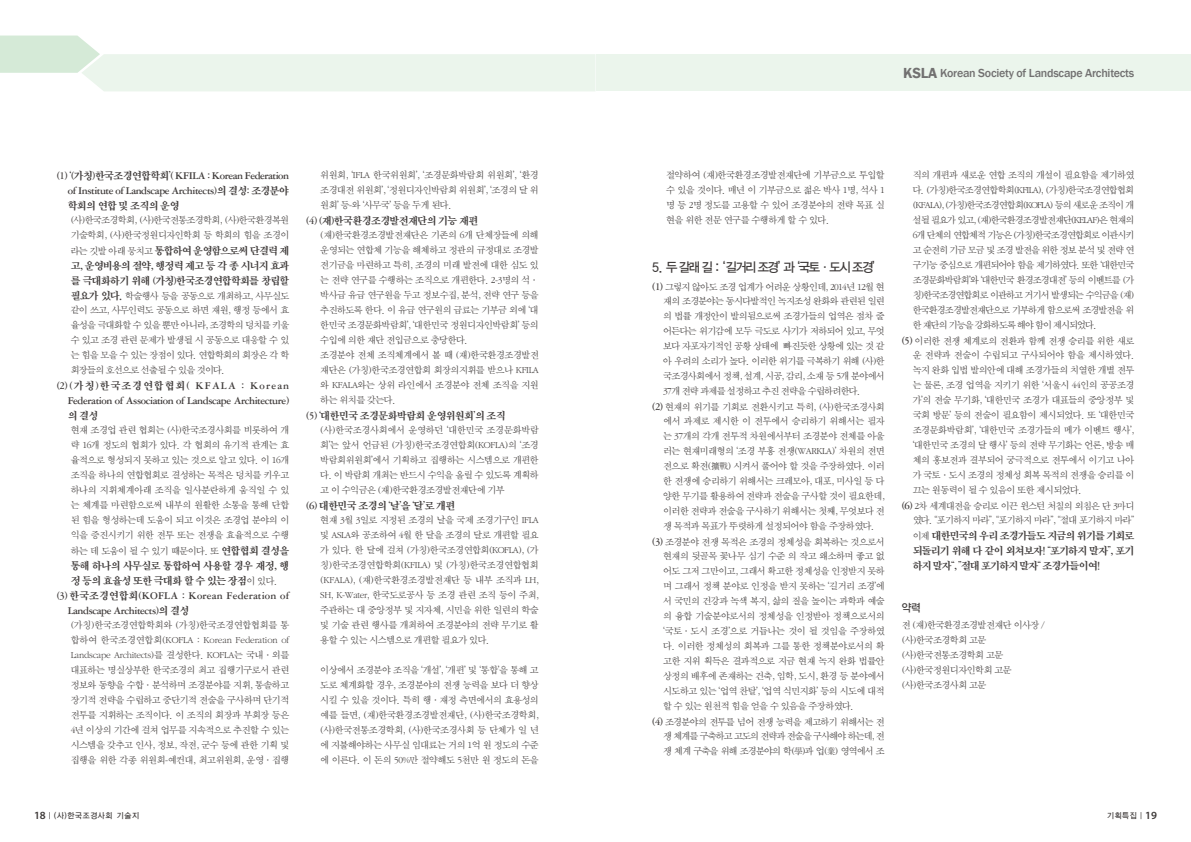
<style>
.page{position:relative;width:1191px;height:842px;background:#fff}
.page>*{position:absolute;margin:0;border:0;box-sizing:border-box;transform-origin:0 0}
.t1{font:13px "YDIYGO330";letter-spacing:-.12em;color:#3e3a39;scale:.95 1}
.t2{font:500 12px "Franklin Gothic";letter-spacing:-.02em;color:#727171}
.t3{font:11px/15px "Sand Km";letter-spacing:-.04em;color:#3e3a39;text-align:justify}
.t4{font:11px "Sand Km";letter-spacing:.01em;color:#3e3a39}
.t5{font:11px "YDIYGO330";color:#3e3a39;scale:.95 1}
.t6{font:10px/15px "Sand Sm";letter-spacing:-.04em;color:#3e3a39;text-align:justify}
.t7{font:10px/15px "Sand Sm";letter-spacing:-.08em;color:#3e3a39}
.t8{font:10px "Sand Sm";letter-spacing:-.06em;color:#3e3a39}
.t9{font:10px "Sand Sm";letter-spacing:-.065em;color:#3e3a39}
.t10{font:8px "YDIYGO130 KS Cpc EUC H";color:#3e3a39;scale:.95 1}
.s1{font-family:"Sand Sm";font-size:10px}
.s2{font-family:"Sand Km";font-size:11px}
.s3{font-weight:600;font-size:15px}
.s4{font-family:"Myriad Pro";font-weight:600;font-size:11px}
.s5{font-family:"YDIYGO110 KS Cpc EUC H"}
</style>
<div class="page">
<div style="left:595px;top:54px;width:596px;height:37px;background:#ebf5ec"></div>
<svg style="left:0;top:36px;width:595px;height:55px"></svg>
<p class="t3" style="left:68px;top:168px;width:223px;text-indent:-11px">(1) ‘(가칭)한국조경연합학회’( KFILA : Korean Federation of Institute of Landscape Architects)의 결성: 조경분야 학회의 연합 및 조직의 운영</p>
<p class="t6" style="left:71px;top:213px;width:220px">(사)한국조경학회, (사)한국전통조경학회, (사)한국환경복원 기술학회, (사)한국정원디자인학회 등 학회의 힘을 조경이</p>
<p class="t3" style="left:71px;top:243px;width:220px"><span class="s1">라는 깃발 아래 뭉치고</span> 통합하여 운영함으로써 단결력 제 고, 운영비용의 절약, 행정력 제고 등 각 종 시너지 효과 를 극대화하기 위해 (가칭)한국조경연합학회를 창립할</p>
<p class="t6" style="left:71px;top:288px;width:220px"><span class="s2">필요가 있다.</span> 학술행사 등을 공동으로 개최하고, 사무실도 같이 쓰고, 사무인력도 공동으로 하면 재원, 행정 등에서 효 율성을 극대화할 수 있을 뿐만 아니라, 조경학의 덩치를 키울 수 있고 조경 관련 문제가 발생될 시 공동으로 대응할 수 있 는 힘을 모을 수 있는 장점이 있다. 연합학회의 회장은 각 학 회장들의 호선으로 선출될 수 있을 것이다.</p>
<p class="t3" style="left:68px;top:378px;width:223px;text-indent:-11px">(2) (가칭)한국조경연합협회( KFALA : Korean Federation of Association of Landscape Architecture) 의 결성</p>
<p class="t6" style="left:71px;top:423px;width:220px">현재 조경업 관련 협회는 (사)한국조경사회를 비롯하여 개 략 16개 정도의 협회가 있다. 각 협회의 유기적 관계는 효 율적으로 형성되지 못하고 있는 것으로 알고 있다. 이 16개 조직을 하나의 연합협회로 결성하는 목적은 덩치를 키우고 하나의 지휘체계아래 조직을 일사분란하게 움직일 수 있 는 체계를 마련함으로써 내부의 원활한 소통을 통해 단합 된 힘을 형성하는데 도움이 되고 이것은 조경업 분야의 이 익을 증진시키기 위한 전투 또는 전쟁을 효율적으로 수행 하는 데 도움이 될 수 있기 때문이다. 또 <span class="s2">연합협회 결성을</span></p>
<p class="t3" style="left:71px;top:558px;width:220px">통해 하나의 사무실로 통합하여 사용할 경우 재정, 행</p>
<p class="t3" style="left:71px;top:573px;width:208px">정 등의 효율성 또한 극대화 할 수 있는 장점<span class="s1">이 있다.</span></p>
<p class="t4" style="left:57px;top:590px;width:234px">(3) 한국조경연합회(KOFLA : Korean Federation of</p>
<p class="t3" style="left:68px;top:603px;width:123px">Landscape Architects)의 결성</p>
<p class="t6" style="left:71px;top:618px;width:220px">(가칭)한국조경연합학회와 (가칭)한국조경연합협회를 통 합하여 한국조경연합회(KOFLA : Korean Federation of Landscape Architects)를 결성한다. KOFLA는 국내·외를 대표하는 명실상부한 한국조경의 최고 집행기구로서 관련 정보와 동향을 수합·분석하며 조경분야를 지휘, 통솔하고 장기적 전략을 수립하고 중단기적 전술을 구사하며 단기적 전투를 지휘하는 조직이다. 이 조직의 회장과 부회장 등은 4년 이상의 기간에 걸쳐 업무를 지속적으로 추진할 수 있는 시스템을 갖추고 인사, 정보, 작전, 군수 등에 관한 기획 및 집행을 위한 각종 위원회-예컨대, 최고위원회, 운영·집행</p>
<p class="t6" style="left:320px;top:168px;width:220px">위원회, ‘IFLA 한국위원회’, ‘조경문화박람회 위원회’, ‘환경 조경대전 위원회’, ‘정원디자인박람회 위원회’, ‘조경의 달 위 원회’ 등-와 ‘사무국’ 등을 두게 된다.</p>
<p class="t3" style="left:306px;top:213px;width:173px">(4) (재)한국환경조경발전재단의 기능 재편</p>
<p class="t6" style="left:320px;top:228px;width:220px;text-align:left">(재)한국환경조경발전재단은 기존의 6개 단체장들에 의해 운영되는 연합체 기능을 해체하고 정관의 규정대로 조경발 전기금을 마련하고 특히, 조경의 미래 발전에 대한 심도 있 는 전략 연구를 수행하는 조직으로 개편한다. 2-3명의 석· 박사급 유급 연구원을 두고 정보수집, 분석, 전략 연구 등을 추진하도록 한다. 이 유급 연구원의 급료는 기부금 외에 ‘대 한민국 조경문화박람회’, ‘대한민국 정원디자인박람회’ 등의 수입에 의한 재단 전입금으로 충당한다.<br>조경분야 전체 조직체계에서 볼 때 (재)한국환경조경발전 재단은 (가칭)한국조경연합회 회장의지휘를 받으나 KFILA 와 KFALA와는 상위 라인에서 조경분야 전체 조직을 지원 하는 위치를 갖는다.</p>
<p class="t3" style="left:306px;top:408px;width:201px">(5) ‘대한민국 조경문화박람회 운영위원회’의 조직</p>
<p class="t6" style="left:320px;top:423px;width:220px">(사)한국조경사회에서 운영하던 ‘대한민국 조경문화박람 회’는 앞서 언급된 (가칭)한국조경연합회(KOFLA)의 ‘조경 박람회위원회’에서 기획하고 집행하는 시스템으로 개편한 다. 이 박람회 개최는 반드시 수익을 올릴 수 있도록 계획하 고 이 수익금은 (재)한국환경조경발전재단에 기부</p>
<p class="t3" style="left:306px;top:498px;width:150px">(6) 대한민국 조경의 ‘날’을 ‘달’로 개편</p>
<p class="t6" style="left:320px;top:513px;width:220px">현재 3월 3일로 지정된 조경의 날을 국제 조경기구인 IFLA 및 ASLA와 공조하여 4월 한 달을 조경의 달로 개편할 필요 가 있다. 한 달에 걸쳐 (가칭)한국조경연합회(KOFLA), (가 칭)한국조경연합학회(KFILA) 및 (가칭)한국조경연합협회 (KFALA), (재)한국환경조경발전재단 등 내부 조직과 LH, SH, K-Water, 한국도로공사 등 조경 관련 조직 등이 주최, 주관하는 대 중앙정부 및 지자체, 시민을 위한 일련의 학술 및 기술 관련 행사를 개최하여 조경분야의 전략 무기로 활 용할 수 있는 시스템으로 개편할 필요가 있다.</p>
<p class="t6" style="left:320px;top:663px;width:220px">이상에서 조경분야 조직을 ‘개설’, ‘개편’ 및 ‘통합’을 통해 고 도로 체계화할 경우, 조경분야의 전쟁 능력을 보다 더 향상 시킬 수 있을 것이다. 특히 행·재정 측면에서의 효용성의 예를 들면, (재)한국환경조경발전재단, (사)한국조경학회, (사)한국전통조경학회, (사)한국조경사회 등 단체가 일 년 에 지불해야하는 사무실 임대료는 거의 1억 원 정도의 수준 에 이른다. 이 돈의 50%만 절약해도 5천만 원 정도의 돈을</p>
<p class="t2" style="left:903px;top:65px;width:233px"><span class="s3">KSLA</span> Korean Society of Landscape Architects</p>
<p class="t6" style="left:666px;top:168px;width:220px">절약하여 (재)한국환경조경발전재단에 기부금으로 투입할 수 있을 것이다. 매년 이 기부금으로 젊은 박사 1명, 석사 1 명 등 2명 정도를 고용할 수 있어 조경분야의 전략 목표 실 현을 위한 전문 연구를 수행하게 할 수 있다.</p>
<p class="t1" style="left:652px;top:259px;width:246px">5. 두 갈래 길 :‘길거리 조경’과‘국토·도시 조경’</p>
<p class="t8" style="left:652px;top:282px;width:234px"><span class="s2">(1)</span> 그렇지 않아도 조경 업계가 어려운 상황인데, 2014년 12월 현</p>
<p class="t8" style="left:663px;top:296px;width:223px">재의 조경분야는 동시다발적인 녹지조성 완화와 관련된 일련</p>
<p class="t6" style="left:663px;top:309px;width:223px">의 법률 개정안이 발의됨으로써 조경가들의 업역은 점차 줄</p>
<p class="t8" style="left:663px;top:326px;width:223px">어든다는 위기감에 모두 극도로 사기가 저하되어 있고, 무엇</p>
<p class="t8" style="left:663px;top:341px;width:223px">보다 자포자기적인 공황 상태에 빠진듯한 상황에 있는 것 같</p>
<p class="t8" style="left:663px;top:356px;width:223px">아 우려의 소리가 높다. 이러한 위기를 극복하기 위해 (사)한</p>
<p class="t8" style="left:663px;top:371px;width:223px">국조경사회에서 정책, 설계, 시공, 감리, 소재 등 5개 분야에서</p>
<p class="t8" style="left:663px;top:386px;width:199px">37개 전략 과제를 설정하고 추진 전략을 수립하려한다.</p>
<p class="t6" style="left:652px;top:399px;width:234px"><span class="s2">(2)</span> 현재의 위기를 기회로 전환시키고 특히, (사)한국조경사회</p>
<p class="t6" style="left:663px;top:414px;width:223px">에서 과제로 제시한 이 전투에서 승리하기 위해서는 필자</p>
<p class="t6" style="left:663px;top:429px;width:223px">는 37개의 각개 전투적 차원에서부터 조경분야 전체를 아울</p>
<p class="t6" style="left:663px;top:444px;width:223px">러는 현재미래형의 ‘조경 부흥 전쟁(WARKLA)’ 차원의 전면</p>
<p class="t6" style="left:663px;top:459px;width:223px">전으로 확전(擴戰) 시켜서 풀어야 할 것을 주장하였다. 이러</p>
<p class="t6" style="left:663px;top:474px;width:223px">한 전쟁에 승리하기 위해서는 크레모아, 대포, 미사일 등 다</p>
<p class="t6" style="left:663px;top:489px;width:223px">양한 무기를 활용하여 전략과 전술을 구사할 것이 필요한데,</p>
<p class="t6" style="left:663px;top:504px;width:223px">이러한 전략과 전술을 구사하기 위해서는 첫째, 무엇보다 전</p>
<p class="t6" style="left:663px;top:519px;width:213px">쟁 목적과 목표가 뚜렷하게 설정되어야 함을 주장하였다.</p>
<p class="t6" style="left:652px;top:534px;width:234px"><span class="s2">(3)</span> 조경분야 전쟁 목적은 조경의 정체성을 회복하는 것으로서</p>
<p class="t6" style="left:663px;top:549px;width:223px">현재의 뒷골목 꽃나무 심기 수준 의 작고 왜소하며 좋고 없</p>
<p class="t6" style="left:663px;top:564px;width:223px">어도 그저 그만이고, 그래서 확고한 정체성을 인정받지 못하</p>
<p class="t6" style="left:663px;top:579px;width:223px">며 그래서 정책 분야로 인정을 받지 못하는 ‘길거리 조경’에</p>
<p class="t6" style="left:663px;top:594px;width:223px">서 국민의 건강과 녹색 복지, 삶의 질을 높이는 과학과 예술</p>
<p class="t6" style="left:663px;top:609px;width:223px">의 융합 기술분야로서의 정체성을 인정받아 정책으로서의</p>
<p class="t6" style="left:663px;top:624px;width:223px">‘국토·도시 조경’으로 거듭나는 것이 될 것임을 주장하였</p>
<p class="t6" style="left:663px;top:639px;width:223px">다. 이러한 정체성의 회복과 그를 통한 정책분야로서의 확</p>
<p class="t6" style="left:663px;top:654px;width:223px">고한 지위 획득은 결과적으로 지금 현재 녹지 완화 법률안</p>
<p class="t6" style="left:663px;top:669px;width:223px">상정의 배후에 존재하는 건축, 임학, 도시, 환경 등 분야에서</p>
<p class="t6" style="left:663px;top:684px;width:223px">시도하고 있는 ‘업역 찬탈’, ‘업역 식민지화’ 등의 시도에 대적</p>
<p class="t6" style="left:663px;top:699px;width:192px">할 수 있는 원천적 힘을 얻을 수 있음을 주장하였다.</p>
<p class="t8" style="left:652px;top:717px;width:234px"><span class="s2">(4)</span> 조경분야의 전투를 넘어 전쟁 능력을 제고하기 위해서는 전</p>
<p class="t7" style="left:663px;top:729px;width:223px">쟁 체계를 구축하고 고도의 전략과 전술을 구사해야 하는데, 전 쟁 체계 구축을 위해 조경분야의 학(學)과 업(業) 영역에서 조</p>
<p class="t6" style="left:912px;top:168px;width:223px">직의 개편과 새로운 연합 조직의 개설이 필요함을 제기하였</p>
<p class="t9" style="left:912px;top:185px;width:223px">다. (가칭)한국조경연합학회(KFILA), (가칭)한국조경연합협회</p>
<p class="t7" style="left:912px;top:198px;width:223px">(KFALA), (가칭)한국조경연합회(KOFLA) 등의 새로운 조직이 개</p>
<p class="t7" style="left:912px;top:213px;width:223px">설될 필요가 있고, (재)한국환경조경발전재단(KELAF)은 현재의</p>
<p class="t7" style="left:912px;top:228px;width:223px">6개 단체의 연합체적 기능은 (가칭)한국조경연합회로 이관시키</p>
<p class="t7" style="left:912px;top:243px;width:223px">고 순전히 기금 모금 및 조경 발전을 위한 정보 분석 및 전략 연</p>
<p class="t7" style="left:912px;top:258px;width:223px">구기능 중심으로 개편되어야 함을 제기하였다. 또한 ‘대한민국</p>
<p class="t7" style="left:912px;top:273px;width:223px">조경문화박람회’와 ‘대한민국 환경조경대전’ 등의 이벤트를 (가</p>
<p class="t7" style="left:912px;top:288px;width:223px">칭)한국조경연합회로 이관하고 거기서 발생되는 수익금을 (재)</p>
<p class="t7" style="left:912px;top:303px;width:223px">한국환경조경발전재단으로 기부하게 함으로써 조경발전을 위</p>
<p class="t7" style="left:912px;top:318px;width:185px">한 재단의 기능을 강화하도록 해야 함이 제시되었다.</p>
<p class="t6" style="left:901px;top:333px;width:234px"><span class="s2">(5)</span> 이러한 전쟁 체계로의 전환과 함께 전쟁 승리를 위한 새로</p>
<p class="t6" style="left:912px;top:348px;width:223px">운 전략과 전술이 수립되고 구사되어야 함을 제시하였다.</p>
<p class="t6" style="left:912px;top:363px;width:223px">녹지 완화 입법 발의안에 대해 조경가들의 치열한 개별 전투</p>
<p class="t6" style="left:912px;top:378px;width:223px">는 물론, 조경 업역을 지키기 위한 ‘서울시 44인의 공공조경</p>
<p class="t6" style="left:912px;top:393px;width:223px">가’의 전술 무기화, ‘대한민국 조경가 대표들의 중앙정부 및</p>
<p class="t6" style="left:912px;top:408px;width:223px">국회 방문’ 등의 전술이 필요함이 제시되었다. 또 ‘대한민국</p>
<p class="t6" style="left:912px;top:423px;width:223px">조경문화박람회’, ‘대한민국 조경가들의 메가 이벤트 행사’,</p>
<p class="t6" style="left:912px;top:438px;width:223px">‘대한민국 조경의 달 행사’ 등의 전략 무기화는 언론, 방송 매</p>
<p class="t6" style="left:912px;top:453px;width:223px">체의 홍보전과 결부되어 궁극적으로 전투에서 이기고 나아</p>
<p class="t6" style="left:912px;top:468px;width:223px">가 국토·도시 조경의 정체성 회복 목적의 전쟁을 승리를 이</p>
<p class="t6" style="left:912px;top:483px;width:171px">끄는 원동력이 될 수 있음이 또한 제시되었다.</p>
<p class="t8" style="left:901px;top:501px;width:234px"><span class="s2">(6)</span> 2차 세계대전을 승리로 이끈 윈스턴 처칠의 외침은 단 3마디</p>
<p class="t8" style="left:912px;top:515px;width:223px">였다. “포기하지 마라”, “포기하지 마라”, “절대 포기하지 마라”</p>
<p class="t3" style="left:912px;top:528px;width:223px"><span class="s1">이제</span> 대한민국의 우리 조경가들도 지금의 위기를 기회로 되돌리기 위해 다 같이 외쳐보자! “포기하지 말자”, 포기 하지 말자“, ”절대 포기하지 말자“ 조경가들이여!</p>
<p class="t5" style="left:901px;top:601px;width:22px">약력</p>
<p class="t6" style="left:901px;top:618px;width:145px;text-align:left">전 (재)한국환경조경발전재단 이사장 / (사)한국조경학회 고문 (사)한국전통조경학회 고문 (사)한국정원디자인학회 고문 (사)한국조경사회 고문</p>
<p class="t10" style="left:34px;top:811px;width:112px"><span class="s4">18</span><span class="s5">ㅣ</span>(사)한국조경사회 기술지</p>
<p class="t10" style="left:1106px;top:811px;width:54px">기획특집<span class="s5">ㅣ</span><span class="s4">19</span></p>
</div>
